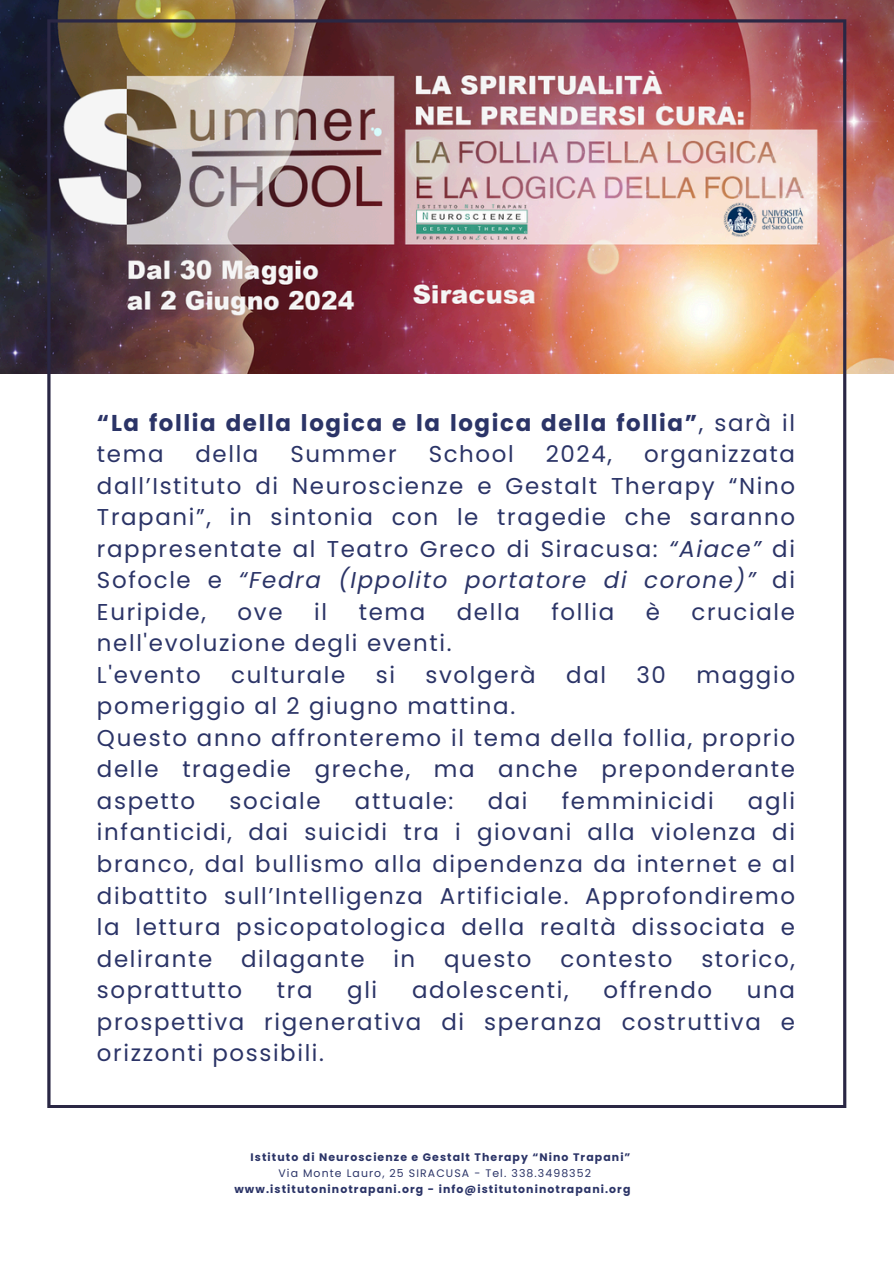
<style>
.page{position:relative;width:894px;height:1264px;background:#fff}
.page>*{position:absolute;margin:0;border:0;box-sizing:border-box;transform-origin:0 0}
.t1{font:22.95px/31.5px "Poppins";letter-spacing:.07em;color:#2b3467;text-align:justify}
.t2{font:700 22.95px/31.5px "Poppins";letter-spacing:.07em;color:#2b3467}
.t3{font:700 10.95px "Poppins";letter-spacing:.1em;color:#2b3467}
.t4{font:10.95px "Poppins";letter-spacing:.1em;color:#2b3467}
.s1{font-weight:400}
.s2{font-style:italic}
</style>
<div class="page">
<img style="left:0;top:0;width:893px;height:374px">
<img style="left:47px;top:19px;width:799px;height:1089px">
<h1 class="t2" style="left:97px;top:407px;width:699px">“La follia della logica e la logica della follia”<span class="s1">, sarà il tema</span></h1>
<h1 class="t1" style="left:97px;top:438px;width:699px;text-indent:547px">organizzata dall’Istituto di Neuroscienze e Gestalt Therapy “Nino Trapani”, in sintonia con le tragedie che saranno rappresentate al Teatro Greco di Siracusa: <span class="s2">“Aiace”</span> di Sofocle e <span class="s2">“Fedra (Ippolito portatore di corone)”</span> di Euripide,</h1>
<h1 class="t1" style="left:195px;top:438px;width:64px">della</h1>
<h1 class="t1" style="left:290px;top:438px;width:108px">Summer</h1>
<h1 class="t1" style="left:428px;top:438px;width:87px">School</h1>
<h1 class="t1" style="left:545px;top:438px;width:68px">2024,</h1>
<h1 class="t1" style="left:237px;top:596px;width:46px">ove</h1>
<h1 class="t1" style="left:314px;top:596px;width:14px">il</h1>
<h1 class="t1" style="left:358px;top:596px;width:68px">tema</h1>
<h1 class="t1" style="left:456px;top:596px;width:64px">della</h1>
<h1 class="t1" style="left:551px;top:596px;width:64px">follia</h1>
<h1 class="t1" style="left:645px;top:596px;width:16px">è</h1>
<h1 class="t1" style="left:691px;top:596px;width:105px">cruciale</h1>
<h1 class="t1" style="left:97px;top:627px;width:356px">nell'evoluzione degli eventi.<br>L'evento</h1>
<h1 class="t1" style="left:231px;top:659px;width:116px">culturale</h1>
<h1 class="t1" style="left:376px;top:659px;width:21px">si</h1>
<h1 class="t1" style="left:425px;top:659px;width:112px">svolgerà</h1>
<h1 class="t1" style="left:566px;top:659px;width:41px">dal</h1>
<h1 class="t1" style="left:636px;top:659px;width:31px">30</h1>
<h1 class="t1" style="left:696px;top:659px;width:100px">maggio</h1>
<h1 class="t1" style="left:97px;top:690px;width:419px">pomeriggio al 2 giugno mattina.</h1>
<p class="t1" style="left:97px;top:722px;width:699px">Questo anno affronteremo il tema della follia, proprio delle tragedie greche, ma anche preponderante aspetto</p>
<p class="t1" style="left:229px;top:785px;width:93px">sociale</p>
<p class="t1" style="left:355px;top:785px;width:100px">attuale:</p>
<p class="t1" style="left:487px;top:785px;width:41px">dai</p>
<p class="t1" style="left:561px;top:785px;width:153px">femminicidi</p>
<p class="t1" style="left:97px;top:785px;width:699px;text-indent:650px">agli infanticidi, dai suicidi tra i giovani alla violenza di branco, dal bullismo alla dipendenza da internet e al dibattito sull’Intelligenza Artificiale. Approfondiremo la lettura psicopatologica della realtà dissociata e delirante</p>
<p class="t1" style="left:241px;top:942px;width:125px">dilagante</p>
<p class="t1" style="left:393px;top:942px;width:23px">in</p>
<p class="t1" style="left:444px;top:942px;width:89px">questo</p>
<p class="t1" style="left:560px;top:942px;width:114px">contesto</p>
<p class="t1" style="left:701px;top:942px;width:95px">storico,</p>
<p class="t1" style="left:97px;top:974px;width:147px">soprattutto</p>
<p class="t1" style="left:277px;top:974px;width:37px">tra</p>
<p class="t1" style="left:347px;top:974px;width:32px">gli</p>
<p class="t1" style="left:412px;top:974px;width:158px">adolescenti,</p>
<p class="t1" style="left:603px;top:974px;width:110px">offrendo</p>
<p class="t1" style="left:97px;top:974px;width:699px;text-indent:649px">una prospettiva rigenerativa di speranza costruttiva e orizzonti possibili.</p>
<p class="t3" style="left:250px;top:1149px;width:381px">Istituto di Neuroscienze e Gestalt Therapy “Nino Trapani”</p>
<p class="t4" style="left:278px;top:1165px;width:314px">Via Monte Lauro, 25 SIRACUSA - Tel. 338.3498352</p>
<p class="t3" style="left:234px;top:1181px;width:397px">www.istitutoninotrapani.org - info@istitutoninotrapani.org</p>
</div>
